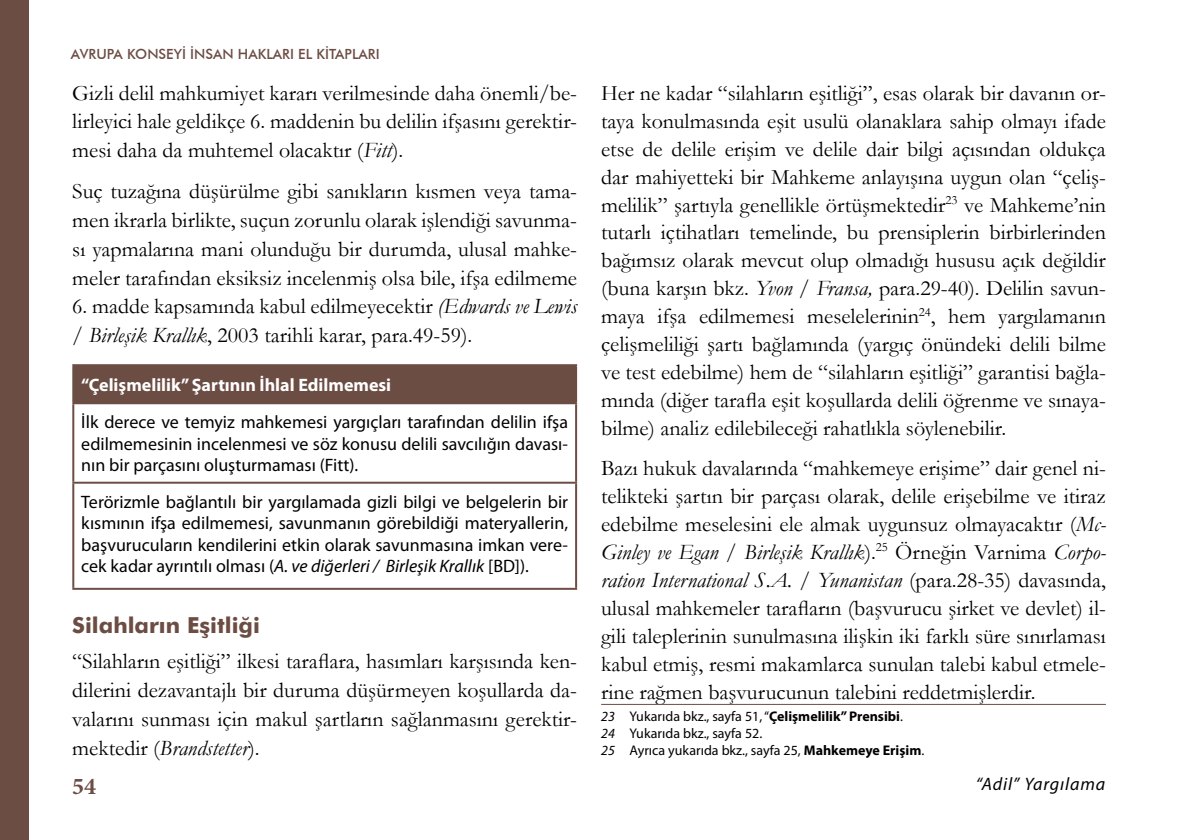
<style>
.page{position:relative;width:1191px;height:840px;background:#fff}
.page>*{position:absolute;margin:0;border:0;box-sizing:border-box;transform-origin:0 0}
.t1{font:700 24px "Minion Pro";color:#6c4d44}
.t2{font:22px/28px "Garamond";color:#000;text-align:justify}
.t3{font:700 22px "Futura BT";color:#6c4d44}
.t4{font:18px/21.6px "Myriad Pro";color:#000;text-align:justify}
.t5{font:700 18px "Myriad Pro";color:#fff}
.t6{font:italic 18px "Myriad Pro";letter-spacing:.05em;color:#000}
.t7{font:14px/16.8px "Myriad Pro";color:#000}
.t8{font:500 14px "Futura BT";color:#6c4d44}
.s1{font-style:italic}
.s2{font-weight:700}
</style>
<div class="page">
<div style="left:0;top:0;width:28px;height:839px;background:#6c4d44"></div>
<div style="left:73px;top:365px;width:503px;height:38px;background:#6c4d44"></div>
<hr style="left:72px;top:364px;width:505px;height:2px;background:#6c4d44">
<hr style="left:72px;top:366px;width:2px;height:36px;background:#6c4d44">
<hr style="left:575px;top:366px;width:2px;height:36px;background:#6c4d44">
<hr style="left:72px;top:402px;width:505px;height:2px;background:#6c4d44">
<hr style="left:72px;top:404px;width:2px;height:77px;background:#6c4d44">
<hr style="left:575px;top:404px;width:2px;height:77px;background:#6c4d44">
<hr style="left:72px;top:481px;width:505px;height:2px;background:#6c4d44">
<hr style="left:72px;top:483px;width:2px;height:104px;background:#6c4d44">
<hr style="left:575px;top:483px;width:2px;height:104px;background:#6c4d44">
<hr style="left:72px;top:587px;width:505px;height:2px;background:#6c4d44">
<hr style="left:601px;top:703px;width:505px;height:1px;background:#6c4d44">
<p class="t8" style="left:71px;top:46px;width:310px">AVRUPA KONSEYİ İNSAN HAKLARI EL KİTAPLARI</p>
<p class="t2" style="left:72px;top:77px;width:506px;line-height:29px">Gizli delil mahkumiyet kararı verilmesinde daha önemli/be&shy;lirleyici hale geldikçe 6. maddenin bu delilin ifşasını gerektir&shy;mesi daha da muhtemel olacaktır (<span class="s1">Fitt</span>).</p>
<p class="t2" style="left:72px;top:176px;width:506px;line-height:29px">Suç tuzağına düşürülme gibi sanıkların kısmen veya tama&shy;men ikrarla birlikte, suçun zorunlu olarak işlendiği savunma&shy;sı yapmalarına mani olunduğu bir durumda, ulusal mahke&shy;meler tarafından eksiksiz incelenmiş olsa bile, ifşa edilmeme</p>
<p class="t2" style="left:72px;top:291px;width:506px;line-height:29px">6. madde kapsamında kabul edilmeyecektir <span class="s1">(Edwards ve Lewis / Birleşik Krallık</span>, 2003 tarihli karar, para.49-59).</p>
<p class="t5" style="left:81px;top:373px;width:311px">“Çelişmelilik” Şartının İhlal Edilmemesi</p>
<p class="t4" style="left:81px;top:411px;width:488px">İlk derece ve temyiz mahkemesi yargıçları tarafından delilin ifşa edilmemesinin incelenmesi ve söz konusu delili savcılığın davası&shy;nın bir parçasını oluşturmaması (Fitt).</p>
<p class="t4" style="left:81px;top:490px;width:488px">Terörizmle bağlantılı bir yargılamada gizli bilgi ve belgelerin bir kısmının ifşa edilmemesi, savunmanın görebildiği materyallerin, başvurucuların kendilerini etkin olarak savunmasına imkan vere&shy;cek kadar ayrıntılı olması (<span class="s1">A. ve diğerleri / Birleşik Krallık</span> [BD]).</p>
<p class="t3" style="left:72px;top:612px;width:189px">Silahların Eşitliği</p>
<p class="t2" style="left:72px;top:645px;width:506px;line-height:29px">“Silahların eşitliği” ilkesi taraflara, hasımları karşısında ken&shy;dilerini dezavantajlı bir duruma düşürmeyen koşullarda da&shy;valarını sunması için makul şartların sağlanmasını gerektir&shy;mektedir (<span class="s1">Brandstetter</span>).</p>
<p class="t1" style="left:72px;top:768px;width:25px">54</p>
<p class="t2" style="left:601px;top:78px;width:506px">Her ne kadar “silahların eşitliği”, esas olarak bir davanın or&shy;taya konulmasında eşit usulü olanaklara sahip olmayı ifade etse de delile erişim ve delile dair bilgi açısından oldukça dar mahiyetteki bir Mahkeme anlayışına uygun olan “çeliş&shy;melilik” şartıyla genellikle örtüşmektedir<sup>23</sup> ve Mahkeme’nin tutarlı içtihatları temelinde, bu prensiplerin birbirlerinden bağımsız olarak mevcut olup olmadığı hususu açık değildir (buna karşın bkz. <span class="s1">Yvon / Fransa,</span> para.29-40). Delilin savun&shy;maya ifşa edilmemesi meselelerinin<sup>24</sup>, hem yargılamanın çelişmeliliği şartı bağlamında (yargıç önündeki delili bilme ve test edebilme) hem de “silahların eşitliği” garantisi bağla&shy;mında (diğer tarafla eşit koşullarda delili öğrenme ve sınaya&shy;bilme) analiz edilebileceği rahatlıkla söylenebilir.</p>
<p class="t2" style="left:601px;top:453px;width:506px">Bazı hukuk davalarında “mahkemeye erişime” dair genel ni&shy;telikteki şartın bir parçası olarak, delile erişebilme ve itiraz edebilme meselesini ele almak uygunsuz olmayacaktır (<span class="s1">Mc-Ginley ve Egan / Birleşik Krallık</span>).<sup>25</sup> Örneğin Varnima <span class="s1">Corpo&shy;ration International S.A. / Yunanistan</span> (para.28-35) davasında, ulusal mahkemeler tarafların (başvurucu şirket ve devlet) il&shy;gili taleplerinin sunulmasına ilişkin iki farklı süre sınırlaması kabul etmiş, resmi makamlarca sunulan talebi kabul etmele&shy;rine rağmen başvurucunun talebini reddetmişlerdir.</p>
<p class="t7" style="left:601px;top:707px;width:325px"><span class="s1">23</span> Yukarıda bkz., sayfa 51, “<span class="s2">Çelişmelilik” Prensibi</span>.<br><span class="s1">24</span> Yukarıda bkz., sayfa 52.<br><span class="s1">25</span> Ayrıca yukarıda bkz., sayfa 25, <span class="s2">Mahkemeye Erişim</span>.</p>
<p class="t6" style="left:976px;top:772px;width:131px">“Adil” Yargılama</p>
</div>
